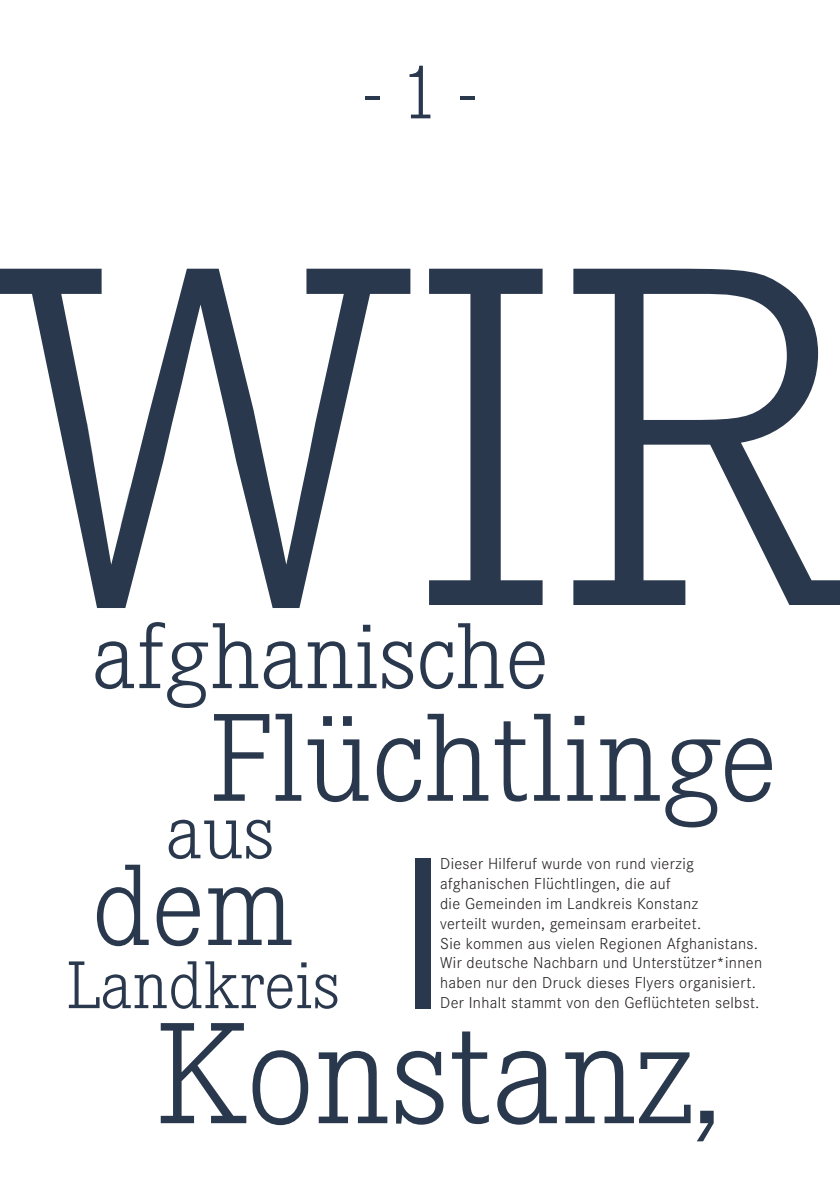
<style>
.page{position:relative;width:840px;height:1191px;background:#fff}
.page>*{position:absolute;margin:0;border:0;box-sizing:border-box;transform-origin:0 0}
.t1{font:300 150px "Corporate E";color:#2a384d}
.t2{font:300 130px "Corporate E";color:#2a384d}
.t3{font:300 120px "Corporate E";color:#2a384d}
.t4{font:300 97px "Corporate E";color:#2a384d}
.t5{font:300 80px "Corporate E";color:#2a384d}
.t6{font:300 70px "Corporate E";color:#2a384d}
.t7{font:300 16.4px/19.8px "Corporate S";letter-spacing:.02em;color:#231f20}
</style>
<div class="page">
<svg style="left:0;top:269px;width:839px;height:339px"></svg>
<div style="left:414px;top:858px;width:16px;height:150px;background:#2a384d"></div>
<p class="t5" style="left:365px;top:49px;width:110px">- 1 -</p>
<p class="t4" style="left:92px;top:604px;width:457px">afghanische</p>
<p class="t2" style="left:210px;top:688px;width:568px">Flüchtlinge</p>
<p class="t5" style="left:166px;top:789px;width:110px">aus</p>
<p class="t7" style="left:440px;top:854px;width:323px">Dieser Hilferuf wurde von rund vierzig afghanischen Flüchtlingen, die auf<br>die Gemeinden im Landkreis Konstanz<br>verteilt wurden, gemeinsam erarbeitet.<br>Sie kommen aus vielen Regionen Afghanistans.<br>Wir deutsche Nachbarn und Unterstützer*innen haben nur den Druck dieses Flyers organisiert.<br>Der Inhalt stammt von den Geflüchteten selbst.</p>
<p class="t3" style="left:92px;top:841px;width:204px">dem</p>
<p class="t6" style="left:67px;top:947px;width:274px">Landkreis</p>
<p class="t1" style="left:156px;top:993px;width:565px">Konstanz,</p>
</div>
